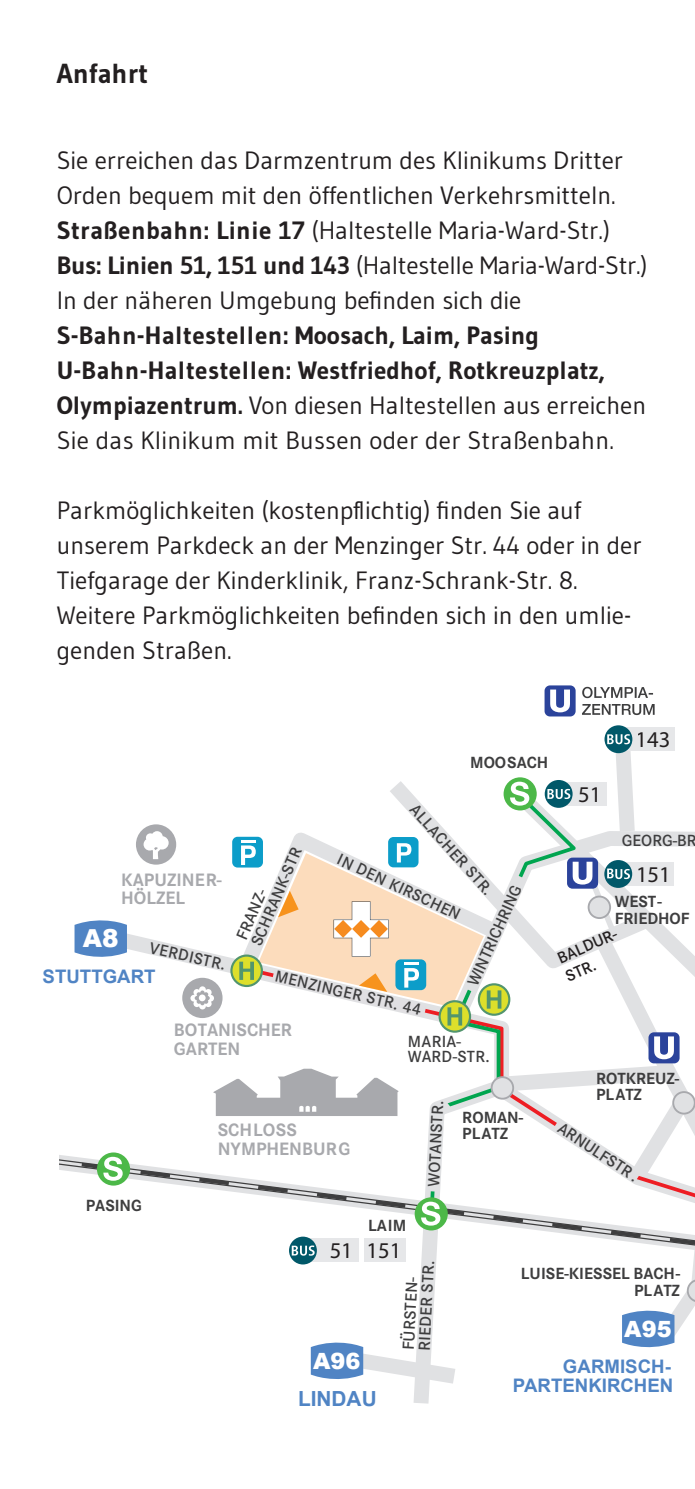
<style>
.page{position:relative;width:695px;height:1489px;background:#fff}
.page>*{position:absolute;margin:0;border:0;box-sizing:border-box;transform-origin:0 0}
.t1{font:700 27.5px "Gudea";color:#231f20}
.t2{font:25px/35px "Gudea";color:#231f20}
.t3{font:700 25px/35px "Gudea";color:#231f20}
.t4{font:900 24.75px "Arial";color:#fff}
.t5{font:22.5px "Myriad Pro";color:#231f20}
.t6{font:900 22.25px "Arial";color:#fff}
.t7{font:700 20.75px "Arial";color:#5084c4}
.t8{font:700 18.75px/18.8px "Corporate S";color:#a8a9ad}
.t9{font:700 18.75px/18.8px "Arial";color:#5084c4;text-align:right}
.t10{font:600 16.75px/15.8px "Corporate S";color:#3e3e3f}
.t11{font:700 16.75px/16.8px "Corporate S";color:#3e3e3f}
.t12{font:600 16.75px/20px "Corporate S";color:#231f20}
.s1{font-weight:700}
.s2{font-weight:400}
</style>
<div class="page">
<svg style="left:604px;top:725px;width:28px;height:28px"></svg>
<svg style="left:59px;top:1155px;width:27px;height:18px"></svg>
<svg style="left:86px;top:934px;width:369px;height:470px"></svg>
<svg style="left:227px;top:1260px;width:467px;height:14px"></svg>
<svg style="left:686px;top:1278px;width:8px;height:24px"></svg>
<svg style="left:74px;top:920px;width:53px;height:42px"></svg>
<div style="left:544px;top:685px;width:31px;height:31px;background:#2b439b;border-radius:5px"></div>
<svg style="left:550px;top:689px;width:20px;height:23px"></svg>
<svg style="left:136px;top:824px;width:40px;height:40px"></svg>
<div style="left:97px;top:1152px;width:33px;height:33px;background:#4cb848;border-radius:50%"></div>
<svg style="left:103px;top:1156px;width:20px;height:24px"></svg>
<svg style="left:622px;top:1310px;width:52px;height:38px;background:#6492ca"></svg>
<svg style="left:311px;top:1336px;width:52px;height:48px"></svg>
<div style="left:363px;top:1238px;width:42px;height:24px;background:#e6e7e9"></div>
<div style="left:317px;top:1238px;width:41px;height:24px;background:#e6e7e9"></div>
<div style="left:289px;top:1236px;width:28px;height:28px;background:#015869;border-radius:50%"></div>
<svg style="left:582px;top:704px;width:72px;height:11px"></svg>
<svg style="left:582px;top:686px;width:71px;height:12px"></svg>
<svg style="left:182px;top:727px;width:512px;height:533px"></svg>
<p class="t1" style="left:57px;top:57px;width:93px">Anfahrt</p>
<p class="t2" style="left:57px;top:142px;width:592px">Sie erreichen das Darmzentrum des Klinikums Dritter Orden bequem mit den öffentlichen Verkehrsmitteln.<br><span class="s1">Straßenbahn: Linie 17</span> (Haltestelle Maria-Ward-Str.)<br><span class="s1">Bus: Linien 51, 151 und 143</span> (Haltestelle Maria-Ward-Str.)<br>In der näheren Umgebung befinden sich die</p>
<p class="t3" style="left:57px;top:318px;width:591px">S-Bahn-Haltestellen: Moosach, Laim, Pasing U-Bahn-Haltestellen: Westfriedhof, Rotkreuzplatz, Olympiazentrum. <span class="s2">Von diesen Haltestellen aus erreichen Sie das Klinikum mit Bussen oder der Straßenbahn.</span></p>
<p class="t2" style="left:57px;top:492px;width:586px">Parkmöglichkeiten (kostenpflichtig) finden Sie auf unserem Parkdeck an der Menzinger Str. 44 oder in der Tiefgarage der Kinderklinik, Franz-Schrank-Str. 8.<br>Weitere Parkmöglichkeiten befinden sich in den umlie&shy;genden Straßen.</p>
<p class="t11" style="left:470px;top:754px;width:80px">MOOSACH</p>
<p class="t8" style="left:121px;top:870px;width:102px">KAPUZINER-<br>HÖLZEL</p>
<p class="t4" style="left:83px;top:920px;width:37px">A8</p>
<p class="t9" style="left:43px;top:967px;width:114px">STUTTGART</p>
<p class="t10" style="left:152px;top:938px;width:79px;rotate:13deg">VERDISTR.</p>
<p class="t10" style="left:419px;top:801px;width:117px;rotate:48deg">ALLACHER STR.</p>
<p class="t10" style="left:233px;top:935px;width:107px;rotate:-67deg">FRANZ-<br>SCHRANK-STR</p>
<p class="t10" style="left:342px;top:850px;width:135px;rotate:25deg">IN DEN KIRSCHEN</p>
<p class="t10" style="left:464px;top:981px;width:111px;rotate:-66deg">WINTRICHRING</p>
<p class="t10" style="left:277px;top:967px;width:151px;rotate:13deg">MENZINGER STR. 44</p>
<p class="t11" style="left:86px;top:1197px;width:58px">PASING</p>
<p class="t8" style="left:174px;top:1020px;width:119px">BOTANISCHER<br>GARTEN</p>
<p class="t8" style="left:218px;top:1120px;width:134px">SCHLOSS<br>NYMPHENBURG</p>
<p class="t10" style="left:408px;top:1033px;width:84px;line-height:15px">MARIA-<br>WARD-STR.</p>
<p class="t11" style="left:368px;top:1217px;width:40px">LAIM</p>
<p class="t10" style="left:425px;top:1186px;width:88px;rotate:-87deg">WOTANSTR.</p>
<p class="t11" style="left:462px;top:1108px;width:63px">ROMAN-<br>PLATZ</p>
<p class="t5" style="left:329px;top:1236px;width:73px">51 151</p>
<p class="t5" style="left:578px;top:780px;width:25px">51</p>
<p class="t5" style="left:635px;top:725px;width:36px">143</p>
<p class="t10" style="left:621px;top:831px;width:76px">GEORG-BR</p>
<p class="t5" style="left:636px;top:860px;width:36px">151</p>
<p class="t11" style="left:614px;top:893px;width:76px">WEST-<br>FRIEDHOF</p>
<p class="t12" style="left:553px;top:948px;width:69px;rotate:-24deg">BALDUR-<br>STR.</p>
<p class="t11" style="left:596px;top:1069px;width:85px">ROTKREUZ-<br>PLATZ</p>
<p class="t10" style="left:564px;top:1119px;width:94px;rotate:33deg">ARNULFSTR .</p>
<p class="t6" style="left:313px;top:1344px;width:49px">A96</p>
<p class="t7" style="left:298px;top:1384px;width:80px">LINDAU</p>
<p class="t10" style="left:400px;top:1349px;width:92px;rotate:-87deg">FÜRSTEN-<br>RIEDER STR.</p>
<p class="t11" style="left:520px;top:1265px;width:161px;text-align:right">LUISE-KIESSEL BACH-<br>PLATZ</p>
<p class="t6" style="left:624px;top:1313px;width:49px">A95</p>
<p class="t9" style="left:512px;top:1357px;width:162px">GARMISCH-<br>PARTENKIRCHEN</p>
</div>
